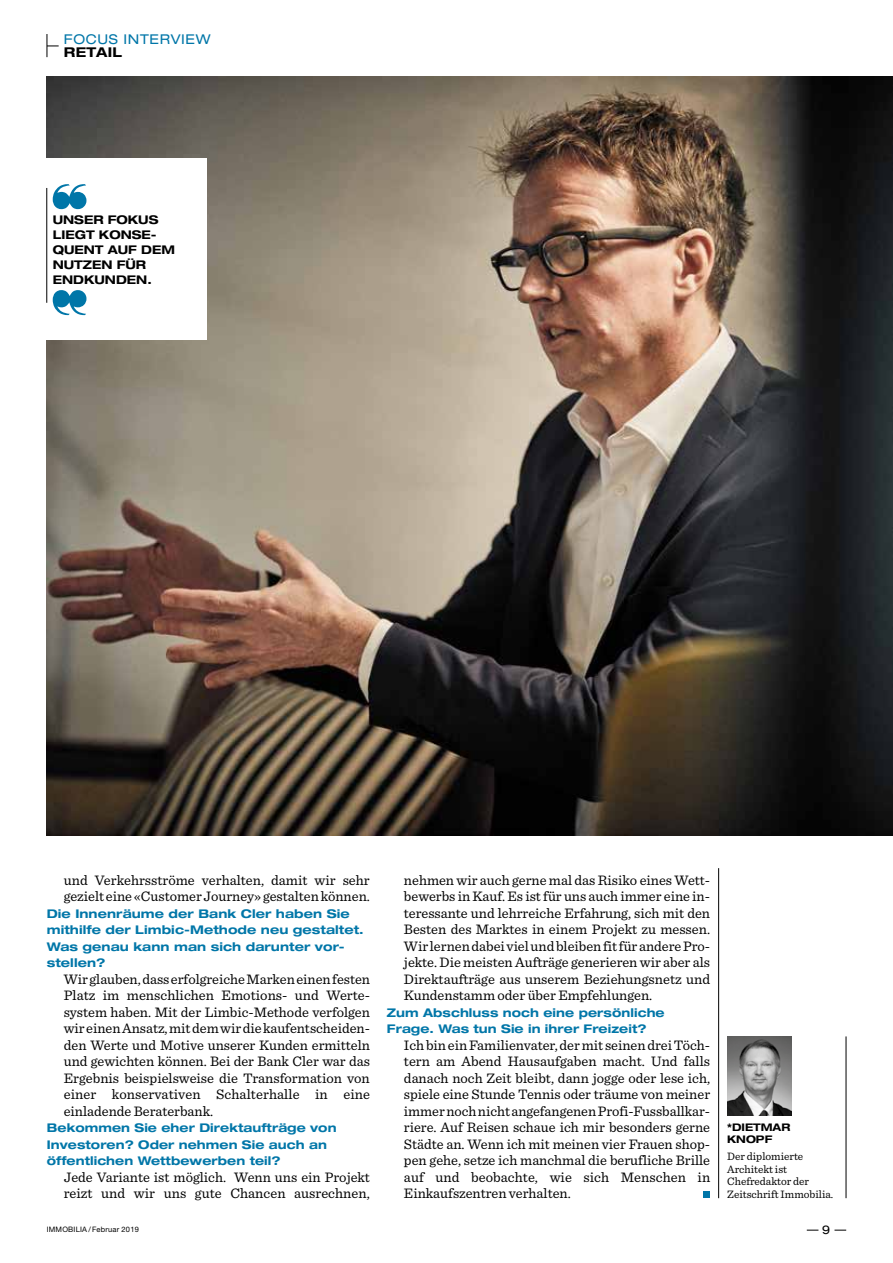
<style>
.page{position:relative;width:893px;height:1263px;background:#fff}
.page>*{position:absolute;margin:0;border:0;box-sizing:border-box;transform-origin:0 0}
.t1{font:14.4px/16.5px "Sentinel";color:#000;text-align:justify}
.t2{font:expanded 13.5px "Helvetica Neue LT Std";letter-spacing:.05em;color:#0076a8}
.t3{font:700 expanded 13.5px "Helvetica Neue LT Std";letter-spacing:.025em;color:#000}
.t4{font:700 expanded 12px/16.5px "Helvetica Neue LT Std";letter-spacing:.005em;color:#0076a8}
.t5{font:700 expanded 12px/15px "Helvetica Neue LT Std";color:#000}
.t6{font:expanded 12px "Helvetica Neue LT Std";color:#000}
.t7{font:11.25px/12.8px "Sentinel";color:#000}
.t8{font:700 expanded 10.5px/12px "Helvetica Neue LT Std";color:#000}
.t9{font:7.5px "Helvetica Neue LT Std";letter-spacing:.025em;color:#000}
</style>
<div class="page">
<svg style="left:834px;top:1230px;width:12px;height:1px"></svg>
<img style="left:47px;top:76px;width:846px;height:759px">
<hr style="left:718px;top:868px;width:1px;height:330px;background:#000">
<div style="left:24px;top:159px;width:183px;height:181px;background:#fff"></div>
<svg style="left:53px;top:184px;width:33px;height:25px"></svg>
<svg style="left:53px;top:290px;width:33px;height:25px"></svg>
<hr style="left:846px;top:1036px;width:1px;height:162px;background:#000">
<img style="left:728px;top:1036px;width:64px;height:80px">
<svg style="left:704px;top:1192px;width:6px;height:6px"></svg>
<hr style="left:47px;top:188px;width:1px;height:115px;background:#000">
<svg style="left:47px;top:34px;width:12px;height:23px"></svg>
<p class="t2" style="left:64px;top:31px;width:148px">FOCUS INTERVIEW</p>
<p class="t3" style="left:64px;top:44px;width:60px">RETAIL</p>
<p class="t5" style="left:53px;top:212px;width:124px">UNSER FOKUS<br>LIEGT KONSE-<br>QUENT AUF DEM<br>NUTZEN FÜR<br>ENDKUNDEN.</p>
<p class="t1" style="left:64px;top:871px;width:308px">und Verkehrsströme verhalten, damit wir sehr gezielt eine «Customer Journey» gestalten können.</p>
<p class="t4" style="left:47px;top:905px;width:319px">Die Innenräume der Bank Cler haben Sie mithilfe der Limbic-Methode neu gestaltet.<br>Was genau kann man sich darunter vor&shy;stellen?</p>
<p class="t1" style="left:64px;top:970px;width:308px">Wir glauben, dass erfolgreiche Marken einen festen Platz im menschlichen Emotions- und Werte&shy;system haben. Mit der Limbic-Methode verfolgen wir einen Ansatz, mit dem wir die kaufentscheiden&shy;den Werte und Motive unserer Kunden ermitteln und gewichten können. Bei der Bank Cler war das Ergebnis beispielsweise die Transformation von einer konservativen Schalterhalle in eine einladende Beraterbank.</p>
<p class="t4" style="left:47px;top:1119px;width:291px">Bekommen Sie eher Direktaufträge von<br>Investoren? Oder nehmen Sie auch an öffentlichen Wettbewerben teil?</p>
<p class="t1" style="left:64px;top:1168px;width:308px">Jede Variante ist möglich. Wenn uns ein Projekt reizt und wir uns gute Chancen ausrechnen,</p>
<p class="t1" style="left:404px;top:871px;width:308px">nehmen wir auch gerne mal das Risiko eines Wett&shy;bewerbs in Kauf. Es ist für uns auch immer eine in&shy;teressante und lehrreiche Erfahrung, sich mit den Besten des Marktes in einem Projekt zu messen.<br>Wir lernen dabei viel und bleiben fit für andere Pro&shy;jekte. Die meisten Aufträge generieren wir aber als Direktaufträge aus unserem Beziehungsnetz und Kundenstamm oder über Empfehlungen.</p>
<p class="t4" style="left:387px;top:1004px;width:279px">Zum Abschluss noch eine persönliche<br>Frage. Was tun Sie in ihrer Freizeit?</p>
<p class="t1" style="left:404px;top:1036px;width:308px">Ich bin ein Familienvater, der mit seinen drei Töch&shy;tern am Abend Hausaufgaben macht. Und falls danach noch Zeit bleibt, dann jogge oder lese ich, spiele eine Stunde Tennis oder träume von meiner immer noch nicht angefangenen Profi-Fussballkar&shy;riere. Auf Reisen schaue ich mir besonders gerne Städte an. Wenn ich mit meinen vier Frauen shop&shy;pen gehe, setze ich manchmal die berufliche Brille auf und beobachte, wie sich Menschen in Einkaufszentren verhalten.</p>
<p class="t8" style="left:727px;top:1121px;width:65px">*DIETMAR<br>KNOPF</p>
<p class="t7" style="left:727px;top:1149px;width:108px">Der diplomierte<br>Architekt ist<br>Chefredaktor der<br>Zeitschrift Immobilia.</p>
<p class="t9" style="left:47px;top:1225px;width:94px">IMMOBILIA / Februar 2019</p>
<p class="t6" style="left:822px;top:1222px;width:10px">9</p>
</div>
